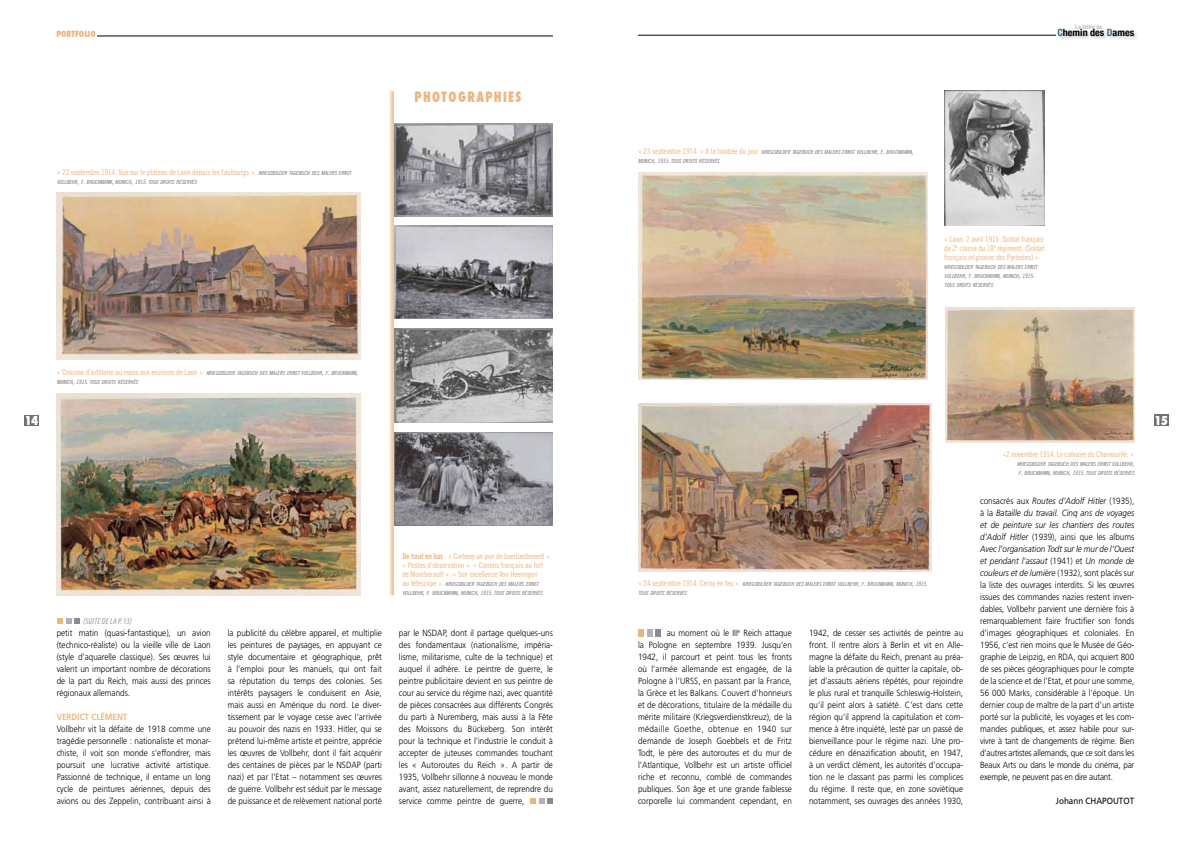
<style>
.page{position:relative;width:1191px;height:842px;background:#fff}
.page>*{position:absolute;margin:0;border:0;box-sizing:border-box;transform-origin:0 0}
.t1{font:800 condensed 14px "Futura";letter-spacing:.11em;color:#edb681;scale:.9 1}
.t2{font:800 condensed 12px "Futura";color:#fff}
.t3{font:700 condensed 10px "Helvetica Neue";letter-spacing:.005em;color:#000}
.t4{font:300 9px/12px "Frutiger";color:#000;text-align:justify;scale:.9 1}
.t5{font:9px "Frutiger";color:#000;scale:.9 1}
.t6{font:700 9px "Frutiger";color:#edb681;scale:.9 1}
.t7{font:italic condensed 8.5px "Myriad Pro";letter-spacing:.02em;color:#939598}
.t8{font:800 condensed 8.4px "Futura";color:#edb681}
.t9{font:8px/9px "Trade Gothic LT Std Cn 18";letter-spacing:-.01em;color:#edb681}
.t10{font:700 condensed 6px "Helvetica Neue";color:#bcbec0}
.t11{font:5.6px/9px "Trade Gothic LT Std Cn 18 Obl";color:#756e73}
.s1{font-family:"Trade Gothic LT Std Cn 18 Obl";font-size:5.6px;color:#756e73}
.s2{font-size:8px}
.s3{font-size:6px}
.s4{font-family:"Trade Gothic LT Std Cn 18";font-size:8px;color:#edb681}
.s5{color:#3b6e8f}
.s6{font-family:"Trade Gothic LT Std Bd Cn 20"}
.s7{font-style:italic}
</style>
<div class="page">
<hr style="left:638px;top:35px;width:496px;height:1px;background:#000">
<div style="left:1056px;top:24px;width:78px;height:12px;background:#fff"></div>
<div style="left:1057px;top:28px;width:82px;height:13px;background:#000;opacity:.25"></div>
<div style="left:1154px;top:415px;width:14px;height:11px;background:#756e73"></div>
<div style="left:25px;top:415px;width:14px;height:11px;background:#756e73"></div>
<hr style="left:391px;top:91px;width:1px;height:504px;background:#edb681">
<hr style="left:392px;top:91px;width:2px;height:504px;background:#edb681">
<svg style="left:638px;top:629px;width:14px;height:7px"></svg>
<div style="left:655px;top:629px;width:6px;height:7px;background:#888a96"></div>
<img style="left:394px;top:123px;width:158px;height:94px">
<img style="left:394px;top:225px;width:159px;height:94px">
<img style="left:394px;top:329px;width:159px;height:93px">
<img style="left:394px;top:432px;width:159px;height:94px">
<img style="left:57px;top:393px;width:303px;height:202px">
<img style="left:57px;top:193px;width:303px;height:166px">
<svg style="left:57px;top:618px;width:23px;height:6px"></svg>
<img style="left:638px;top:172px;width:289px;height:208px">
<img style="left:638px;top:403px;width:293px;height:169px">
<img style="left:945px;top:308px;width:189px;height:134px">
<svg style="left:530px;top:798px;width:23px;height:6px"></svg>
<hr style="left:71px;top:36px;width:482px;height:1px;background:#000">
<div style="left:53px;top:26px;width:44px;height:12px;background:#fff"></div>
<img style="left:944px;top:91px;width:100px;height:135px">
<p class="t8" style="left:56px;top:28px;width:41px">PORTFOLIO</p>
<p class="t9" style="left:57px;top:168px;width:296px">« 22 septembre 1914. Vue sur le plateau de Laon depuis les faubourgs ». <span class="s1">KRIEGSBILDER TAGEBUCH DES MALERS ERNST</span></p>
<p class="t11" style="left:57px;top:178px;width:141px">VOLLBEHR<span class="s2">,</span> F<span class="s2">.</span> BRUCKMANN<span class="s2">,</span> MUNICH<span class="s2">,</span> <span class="s3">1915.</span> TOUS DROITS RÉSERVÉS</p>
<h1 class="t1" style="left:414px;top:87px;width:120px">PHOTOGRAPHIES</h1>
<p class="t11" style="left:57px;top:369px;width:303px"><span class="s4">« Colonne d’artillerie au repos aux environs de Laon ».</span> KRIEGSBILDER TAGEBUCH DES MALERS ERNST VOLLBEHR<span class="s2">,</span> F<span class="s2">.</span> BRUCKMANN<span class="s2">,<br></span>MUNICH<span class="s2">,</span> <span class="s3">1915.</span> TOUS DROITS RÉSERVÉS</p>
<p class="t10" style="left:1075px;top:22px;width:29px">La lettre du</p>
<p class="t3" style="left:1057px;top:24px;width:78px"><span class="s5">C</span>hemin des <span class="s5">D</span>ames</p>
<p class="t11" style="left:638px;top:147px;width:277px"><span class="s4">« 23 septembre 1914. » A la tombée du jour</span> KRIEGSBILDER TAGEBUCH DES MALERS ERNST VOLLBEHR<span class="s2">,</span> F<span class="s2">.</span> BRUCKMANN<span class="s2">,<br></span>MUNICH<span class="s2">,</span> <span class="s3">1915.</span> TOUS DROITS RÉSERVÉS</p>
<p class="t9" style="left:944px;top:234px;width:102px;text-align:justify">« Laon. 2 avril 1915. Soldat français de 2<sup>e</sup> classe du 18<sup>e</sup> régiment. (Soldat français originaire des Pyrénées).»</p>
<p class="t11" style="left:944px;top:263px;width:95px">KRIEGSBILDER TAGEBUCH DES MALERS ERNST<br>VOLLBEHR<span class="s2">,</span> F<span class="s2">.</span> BRUCKMANN<span class="s2">,</span> MUNICH<span class="s2">,</span> <span class="s3">1915.<br></span>TOUS DROITS RÉSERVÉS</p>
<h2 class="t2" style="left:25px;top:412px;width:15px">14</h2>
<h2 class="t2" style="left:1154px;top:412px;width:15px">15</h2>
<p class="t7" style="left:83px;top:616px;width:50px">(SUITE DE LA P. 13)</p>
<p class="t4" style="left:57px;top:627px;width:173px">petit matin (quasi-fantastique), un avion (technico-réaliste) ou la vieille ville de Laon (style d’aquarelle classique). Ses œuvres lui valent un important nombre de décorations de la part du Reich, mais aussi des princes régionaux allemands.</p>
<p class="t6" style="left:57px;top:712px;width:80px">VERDICT CLÉMENT</p>
<p class="t4" style="left:57px;top:723px;width:173px">Vollbehr vit la défaite de 1918 comme une tragédie personnelle : nationaliste et monar&shy;chiste, il voit son monde s’effondrer, mais poursuit une lucrative activité artistique.<br>Passionné de technique, il entame un long cycle de peintures aériennes, depuis des avions ou des Zeppelin, contribuant ainsi à</p>
<p class="t9" style="left:402px;top:552px;width:151px"><span class="s6">De haut en bas</span> : « Corbeny un jour de bombardement ». « Postes d’observation ». « Canons français au fort de Montbérault ». « Son excellence Von Heeringen</p>
<p class="t11" style="left:402px;top:580px;width:141px"><span class="s4">au télescope ».</span> KRIEGSBILDER TAGEBUCH DES MALERS ERNST<br>VOLLBEHR<span class="s2">,</span> F<span class="s2">.</span> BRUCKMANN<span class="s2">,</span> MUNICH<span class="s2">,</span> <span class="s3">1915.</span> TOUS DROITS RÉSERVÉS</p>
<p class="t11" style="left:638px;top:580px;width:291px"><span class="s4">« 24 septembre 1914. Cerny en feu ».</span> KRIEGSBILDER TAGEBUCH DES MALERS ERNST VOLLBEHR<span class="s2">,</span> F<span class="s2">.</span> BRUCKMANN<span class="s2">,</span> MUNICH<span class="s2">,</span> <span class="s3">1915.<br></span>TOUS DROITS RÉSERVÉS</p>
<p class="t4" style="left:228px;top:627px;width:173px">la publicité du célèbre appareil, et multiplie les peintures de paysages, en appuyant ce style documentaire et géographique, prêt à l’emploi pour les manuels, qui ont fait sa réputation du temps des colonies. Ses intérêts paysagers le conduisent en Asie, mais aussi en Amérique du nord. Le diver&shy;tissement par le voyage cesse avec l’arrivée au pouvoir des nazis en 1933. H itler, qui se prétend lui-même artiste et peintre, apprécie les œuvres de Vollbehr, dont il fait acquérir des centaines de pièces par le NSDAP (parti nazi) et par l’Etat – notamment ses œuvres de guerre. Vollbehr est séduit par le message de puissance et de relèvement national porté</p>
<p class="t4" style="left:399px;top:627px;width:173px">par le NSDAP, dont il partage quelques-uns des fondamentaux (nationalisme, impéria&shy;lisme, militarisme, culte de la technique) et auquel il adhère. Le peintre de guerre, le peintre publicitaire devient en sus peintre de cour au service du régime nazi, avec quantité de pièces consacrées aux différents Congrès du parti à Nuremberg, mais aussi à la Fête des Moissons du Bückeberg. Son intérêt pour la technique et l’industrie le conduit à accepter de juteuses commandes touchant les « Autoroutes du Reich ». A partir de 1935, Vollbehr sillonne à nouveau le monde avant, assez naturellement, de reprendre du service comme peintre de guerre,</p>
<p class="t4" style="left:638px;top:627px;width:172px;text-indent:29px">au moment où le III<sup>e</sup> Reich attaque la Pologne en septembre 1939. Jusqu’en 1942, il parcourt et peint tous les fronts où l’armée allemande est engagée, de la Pologne à l’URSS, en passant par la France, la Grèce et les Balkans. Couvert d’honneurs et de décorations, titulaire de la médaille du mérite militaire (Kriegsverdienstkreuz), de la médaille Goethe, obtenue en 1940 sur demande de Joseph Goebbels et de Fritz Todt, le père des autoroutes et du mur de l’Atlantique, Vollbehr est un artiste officiel riche et reconnu, comblé de commandes publiques. Son âge et une grande faiblesse corporelle lui commandent cependant, en</p>
<p class="t4" style="left:809px;top:627px;width:173px">1942, de cesser ses activités de peintre au front. Il rentre alors à Berlin et vit en Alle&shy;magne la défaite du Reich, prenant au préa&shy;lable la précaution de quitter la capitale, ob&shy;jet d’assauts aériens répétés, pour rejoindre le plus rural et tranquille Schleswig-Holstein, qu’il peint alors à satiété. C’est dans cette région qu’il apprend la capitulation et com&shy;mence à être inquiété, lesté par un passé de bienveillance pour le régime nazi. Une pro&shy;cédure en dénazification aboutit, en 1947, à un verdict clément, les autorités d’occupa&shy;tion ne le classant pas parmi les complices du régime. Il reste que, en zone soviétique notamment, ses ouvrages des années 1930,</p>
<p class="t9" style="left:1002px;top:449px;width:133px">«2 novembre 1914. Le calvaire de Chamouille. »</p>
<p class="t11" style="left:1017px;top:459px;width:119px">KRIEGSBILDER TAGEBUCH DES MALERS ERNST VOLLBEHR<span class="s2">,<br></span>F<span class="s2">.</span> BRUCKMANN<span class="s2">,</span> MUNICH<span class="s2">,</span> <span class="s3">1915.</span> TOUS DROITS RÉSERVÉS</p>
<p class="t4" style="left:980px;top:495px;width:173px">consacrés aux <span class="s7">Routes d’Adolf Hitler</span> (1935), à la <span class="s7">Bataille du travail. Cinq ans de voyages et de peinture sur les chantiers des routes d’Adolf Hitler</span> (1939), ainsi que les albums <span class="s7">Avec l’organisation Todt sur le mur de l’Ouest et pendant l’assaut</span> (1941) et <span class="s7">Un monde de couleurs et de lumière</span> (1932), sont placés sur la liste des ouvrages interdits. Si les œuvres issues des commandes nazies restent inven&shy;dables, Vollbehr parvient une dernière fois à remarquablement faire fructifier son fonds d’images géographiques et coloniales. En 1956, c’est rien moins que le Musée de Géo&shy;graphie de Leipzig, en RDA, qui acquiert 800 de ses pièces géographiques pour le compte de la science et de l’Etat, et pour une somme, 56 000 Marks, considérable à l’époque. Un dernier coup de maître de la part d’un artiste porté sur la publicité, les voyages et les com&shy;mandes publiques, et assez habile pour sur&shy;vivre à tant de changements de régime. Bien d’autres artistes allemands, que ce soit dans les Beaux Arts ou dans le monde du cinéma, par exemple, ne peuvent pas en dire autant.</p>
<p class="t5" style="left:1056px;top:795px;width:89px">Johann Chapoutot</p>
</div>
